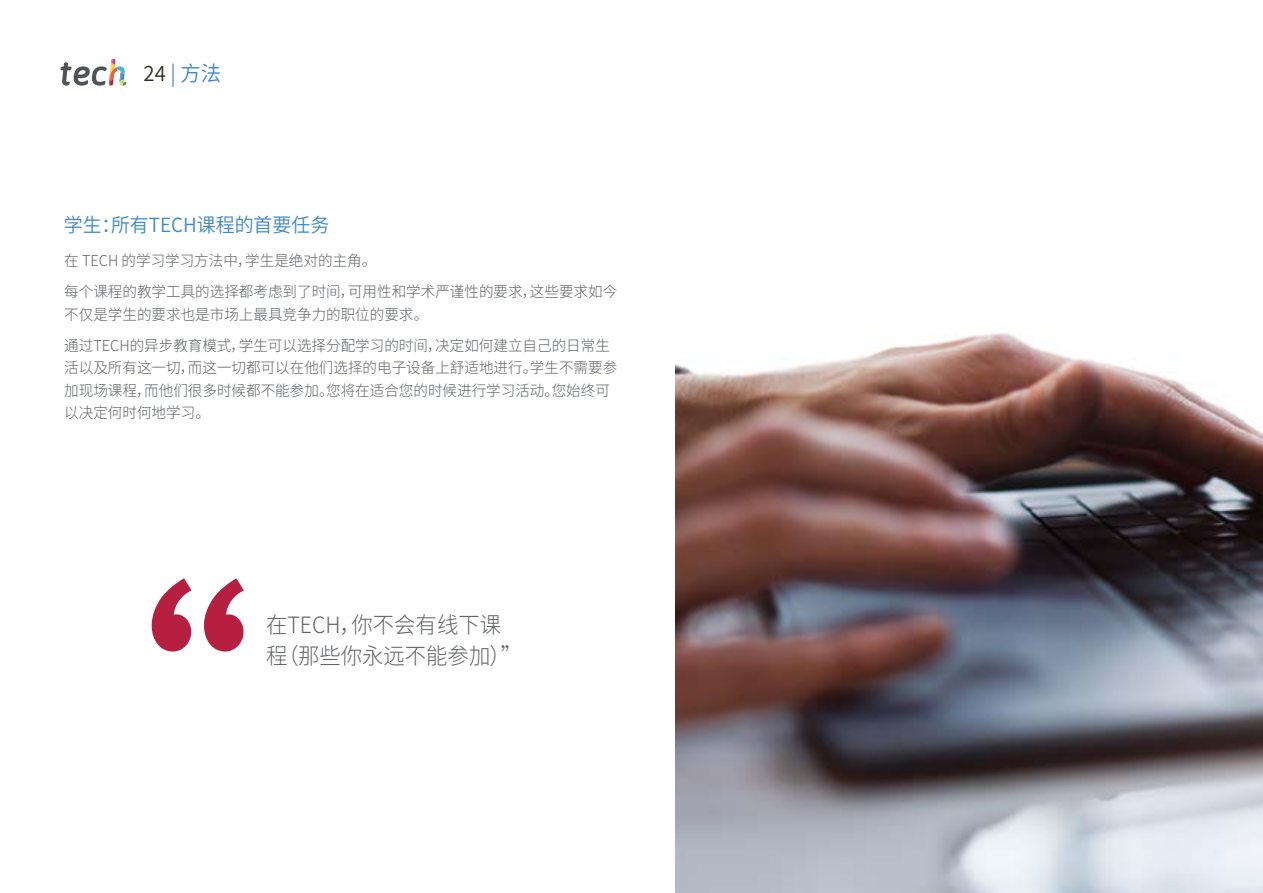
<style>
.page{position:relative;width:1263px;height:893px;background:#fff}
.page>*{position:absolute;margin:0;border:0;box-sizing:border-box;transform-origin:0 0}
.t1{font:300 22.5px/31.5px "Source Han Sans CN";color:#61646a;scale:.95 1}
.t2{font:21px "Source Han Sans CN";color:#4089c5}
.t3{font:19.5px "Source Han Sans CN";color:#4089c5}
.t4{font:300 15px/31px "Source Han Sans CN";color:#61646a}
.s1{color:#312e20}
</style>
<div class="page">
<svg style="left:152px;top:578px;width:92px;height:73px"></svg>
<img style="left:676px;top:333px;width:587px;height:560px">
<svg style="left:61px;top:59px;width:65px;height:27px"></svg>
<h2 class="t2" style="left:144px;top:61px;width:79px"><span class="s1">24</span> | 方法</h2>
<h3 class="t3" style="left:64px;top:214px;width:267px">学生：所有TECH课程的首要任务</h3>
<p class="t4" style="left:64px;top:246px;width:554px">在 TECH 的学习学习方法中，学生是绝对的主角。<br>每个课程的教学工具的选择都考虑到了时间，可用性和学术严谨性的要求，这些要求如今</p>
<p class="t4" style="left:64px;top:299px;width:547px">不仅是学生的要求也是市场上最具竞争力的职位的要求。<br>通过TECH的异步教育模式，学生可以选择分配学习的时间，决定如何建立自己的日常生</p>
<p class="t4" style="left:64px;top:357px;width:554px;line-height:22.5px">活以及所有这一切，而这一切都可以在他们选择的电子设备上舒适地进行。学生不需要参加现场课程，而他们很多时候都不能参加。您将在适合您的时候进行学习活动。您始终可以决定何时何地学习。</p>
<h1 class="t1" style="left:266px;top:609px;width:271px">在TECH，你不会有线下课程（那些你永远不能参加）”</h1>
</div>
